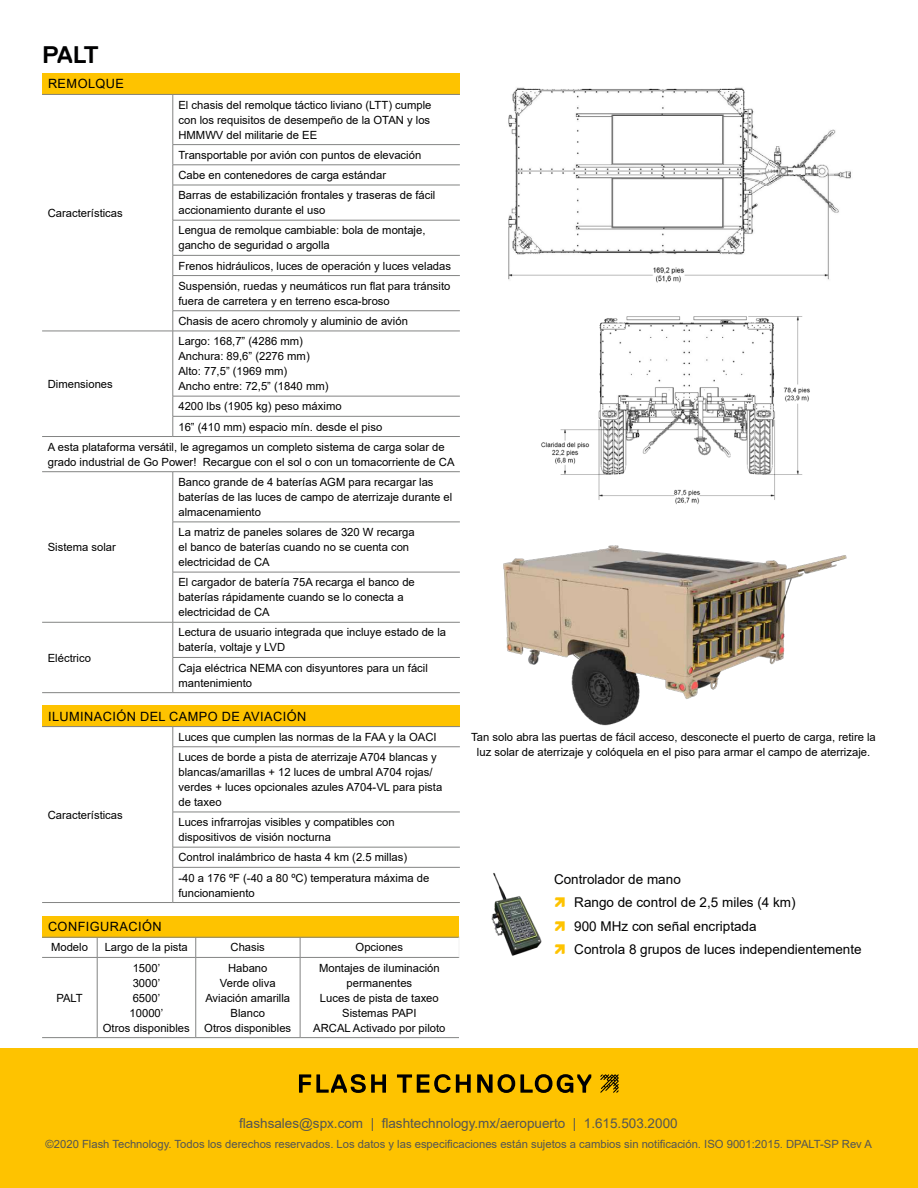
<style>
.page{position:relative;width:918px;height:1188px;background:#fff}
.page>*{position:absolute;margin:0;border:0;box-sizing:border-box;transform-origin:0 0}
.t1{font:700 24px "Replica Std";color:#000001}
.t2{font:13.5px/23.2px "Arial";color:#000001}
.t3{font:13.5px "Arial";color:#545553}
.t4{font:12.75px "Arial";letter-spacing:.035em;color:#000001}
.t5{font:11.25px/15px "Arial";color:#000001}
.t6{font:11.25px "Arial";color:#545553}
.s1{font-family:"SPX";color:#fec300}
</style>
<div class="page">
<div style="left:0;top:1048px;width:918px;height:140px;background:#fec300"></div>
<div style="left:42px;top:73px;width:418px;height:21px;background:#fec300"></div>
<hr style="left:42px;top:94px;width:131px;height:1px;background:#838483">
<hr style="left:173px;top:94px;width:287px;height:1px;background:#838483">
<hr style="left:173px;top:144px;width:287px;height:1px;background:#838483">
<hr style="left:173px;top:165px;width:287px;height:1px;background:#838483">
<hr style="left:173px;top:185px;width:287px;height:1px;background:#838483">
<hr style="left:173px;top:220px;width:287px;height:1px;background:#838483">
<hr style="left:173px;top:255px;width:287px;height:1px;background:#838483">
<hr style="left:173px;top:275px;width:287px;height:1px;background:#838483">
<hr style="left:173px;top:310px;width:287px;height:1px;background:#838483">
<hr style="left:42px;top:331px;width:131px;height:1px;background:#838483">
<hr style="left:173px;top:331px;width:287px;height:1px;background:#838483">
<hr style="left:173px;top:396px;width:287px;height:1px;background:#838483">
<hr style="left:173px;top:416px;width:287px;height:1px;background:#838483">
<hr style="left:42px;top:436px;width:131px;height:1px;background:#838483">
<hr style="left:173px;top:436px;width:287px;height:1px;background:#838483">
<hr style="left:42px;top:471px;width:131px;height:1px;background:#838483">
<hr style="left:173px;top:471px;width:287px;height:1px;background:#838483">
<hr style="left:173px;top:522px;width:287px;height:1px;background:#838483">
<hr style="left:173px;top:572px;width:287px;height:1px;background:#838483">
<hr style="left:42px;top:622px;width:131px;height:1px;background:#838483">
<hr style="left:173px;top:622px;width:287px;height:1px;background:#838483">
<hr style="left:173px;top:657px;width:287px;height:1px;background:#838483">
<hr style="left:42px;top:692px;width:131px;height:1px;background:#838483">
<hr style="left:173px;top:692px;width:287px;height:1px;background:#838483">
<hr style="left:173px;top:95px;width:1px;height:49px;background:#838483">
<svg style="left:173px;top:145px;width:1px;height:40px"></svg>
<hr style="left:173px;top:185px;width:1px;height:35px;background:#838483">
<hr style="left:173px;top:220px;width:1px;height:35px;background:#838483">
<svg style="left:173px;top:256px;width:1px;height:19px"></svg>
<hr style="left:173px;top:276px;width:1px;height:35px;background:#838483">
<svg style="left:173px;top:311px;width:1px;height:20px"></svg>
<hr style="left:173px;top:331px;width:1px;height:65px;background:#838483">
<svg style="left:173px;top:396px;width:1px;height:40px"></svg>
<hr style="left:173px;top:472px;width:1px;height:50px;background:#838483">
<hr style="left:173px;top:522px;width:1px;height:50px;background:#838483">
<hr style="left:173px;top:572px;width:1px;height:50px;background:#838483">
<hr style="left:173px;top:622px;width:1px;height:35px;background:#838483">
<hr style="left:173px;top:658px;width:1px;height:34px;background:#838483">
<img style="left:508px;top:87px;width:343px;height:196px">
<img style="left:541px;top:316px;width:269px;height:189px">
<img style="left:503px;top:545px;width:344px;height:181px">
<div style="left:42px;top:705px;width:418px;height:22px;background:#fec300"></div>
<hr style="left:42px;top:726px;width:131px;height:1px;background:#838483">
<hr style="left:173px;top:726px;width:287px;height:1px;background:#838483">
<hr style="left:173px;top:747px;width:287px;height:1px;background:#838483">
<hr style="left:173px;top:812px;width:287px;height:1px;background:#838483">
<hr style="left:173px;top:847px;width:287px;height:1px;background:#838483">
<hr style="left:173px;top:867px;width:287px;height:1px;background:#838483">
<hr style="left:42px;top:902px;width:131px;height:1px;background:#838483">
<hr style="left:173px;top:902px;width:287px;height:1px;background:#838483">
<svg style="left:173px;top:727px;width:1px;height:20px"></svg>
<hr style="left:173px;top:747px;width:1px;height:65px;background:#838483">
<hr style="left:173px;top:812px;width:1px;height:35px;background:#838483">
<svg style="left:173px;top:847px;width:1px;height:20px"></svg>
<hr style="left:173px;top:868px;width:1px;height:34px;background:#838483">
<div style="left:42px;top:916px;width:417px;height:21px;background:#fec300"></div>
<hr style="left:42px;top:937px;width:55px;height:1px;background:#838483">
<hr style="left:97px;top:937px;width:99px;height:1px;background:#838483">
<hr style="left:196px;top:937px;width:104px;height:1px;background:#838483">
<hr style="left:300px;top:937px;width:159px;height:1px;background:#838483">
<hr style="left:42px;top:957px;width:55px;height:1px;background:#838483">
<hr style="left:97px;top:957px;width:99px;height:1px;background:#838483">
<hr style="left:196px;top:957px;width:104px;height:1px;background:#838483">
<hr style="left:300px;top:957px;width:159px;height:1px;background:#838483">
<hr style="left:42px;top:1037px;width:55px;height:1px;background:#838483">
<hr style="left:97px;top:1037px;width:99px;height:1px;background:#838483">
<hr style="left:196px;top:1037px;width:104px;height:1px;background:#838483">
<hr style="left:300px;top:1037px;width:159px;height:1px;background:#838483">
<svg style="left:97px;top:937px;width:1px;height:20px"></svg>
<svg style="left:195px;top:937px;width:1px;height:20px"></svg>
<svg style="left:300px;top:937px;width:1px;height:20px"></svg>
<hr style="left:97px;top:958px;width:1px;height:79px;background:#838483">
<hr style="left:195px;top:958px;width:1px;height:79px;background:#838483">
<hr style="left:300px;top:958px;width:1px;height:79px;background:#838483">
<img style="left:491px;top:873px;width:51px;height:83px">
<svg style="left:600px;top:1074px;width:19px;height:19px"></svg>
<svg style="left:299px;top:1074px;width:87px;height:19px"></svg>
<svg style="left:397px;top:1074px;width:74px;height:19px"></svg>
<svg style="left:477px;top:1074px;width:114px;height:19px"></svg>
<h1 class="t1" style="left:42px;top:41px;width:58px">PALT</h1>
<p class="t4" style="left:48px;top:75px;width:78px">REMOLQUE</p>
<p class="t5" style="left:48px;top:205px;width:77px">Características</p>
<p class="t5" style="left:178px;top:97px;width:255px;text-align:justify">El chasis del remolque táctico liviano (LTT) cumple con los requisitos de desempeño de la OTAN y los HMMWV del militarie de EE</p>
<p class="t5" style="left:178px;top:145px;width:258px;line-height:20.2px">Transportable por avión con puntos de elevación<br>Cabe en contenedores de carga estándar<br>Barras de estabilización frontales y traseras de fácil</p>
<p class="t5" style="left:178px;top:200px;width:249px;line-height:20.2px">accionamiento durante el uso<br>Lengua de remolque cambiable: bola de montaje,</p>
<p class="t5" style="left:178px;top:235px;width:274px;line-height:20.2px">gancho de seguridad o argolla<br>Frenos hidráulicos, luces de operación y luces veladas<br>Suspensión, ruedas y neumáticos run flat para tránsito</p>
<p class="t5" style="left:178px;top:291px;width:231px;line-height:20.2px">fuera de carretera y en terreno esca-broso<br>Chasis de acero chromoly y aluminio de avión</p>
<p class="t5" style="left:178px;top:334px;width:152px">Largo: 168,7” (4286 mm)<br>Anchura: 89,6” (2276 mm)<br>Alto: 77,5” (1969 mm)<br>Ancho entre: 72,5” (1840 mm)</p>
<p class="t5" style="left:178px;top:399px;width:165px">4200 lbs (1905 kg) peso máximo</p>
<p class="t5" style="left:178px;top:419px;width:205px">16” (410 mm) espacio mín. desde el piso</p>
<p class="t5" style="left:48px;top:439px;width:399px">A esta plataforma versátil, le agregamos un completo sistema de carga solar de</p>
<p class="t5" style="left:48px;top:454px;width:408px">grado industrial de Go Power! Recargue con el sol o con un tomacorriente de CA</p>
<p class="t5" style="left:48px;top:376px;width:67px">Dimensiones</p>
<p class="t5" style="left:48px;top:540px;width:70px">Sistema solar</p>
<p class="t5" style="left:48px;top:650px;width:45px">Eléctrico</p>
<p class="t5" style="left:178px;top:474px;width:275px">Banco grande de 4 baterías AGM para recargar las baterías de las luces de campo de aterrizaje durante el almacenamiento</p>
<p class="t5" style="left:178px;top:525px;width:238px">La matriz de paneles solares de 320 W recarga el banco de baterías cuando no se cuenta con electricidad de CA</p>
<p class="t5" style="left:178px;top:575px;width:238px">El cargador de batería 75A recarga el banco de baterías rápidamente cuando se lo conecta a electricidad de CA</p>
<p class="t5" style="left:178px;top:625px;width:269px">Lectura de usuario integrada que incluye estado de la batería, voltaje y LVD</p>
<p class="t5" style="left:178px;top:660px;width:251px">Caja eléctrica NEMA con disyuntores para un fácil mantenimiento</p>
<p class="t4" style="left:48px;top:707px;width:260px">ILUMINACIÓN DEL CAMPO DE AVIACIÓN</p>
<p class="t5" style="left:48px;top:807px;width:77px">Características</p>
<p class="t5" style="left:178px;top:727px;width:260px;line-height:20.2px">Luces que cumplen las normas de la FAA y la OACI<br>Luces de borde a pista de aterrizaje A704 blancas y</p>
<p class="t5" style="left:178px;top:764px;width:265px">blancas/amarillas + 12 luces de umbral A704 rojas/ verdes + luces opcionales azules A704-VL para pista de taxeo</p>
<p class="t5" style="left:178px;top:815px;width:218px">Luces infrarrojas visibles y compatibles con dispositivos de visión nocturna</p>
<p class="t5" style="left:178px;top:847px;width:252px;line-height:20.2px">Control inalámbrico de hasta 4 km (2.5 millas)<br>-40 a 176 ºF (-40 a 80 ºC) temperatura máxima de</p>
<p class="t5" style="left:178px;top:885px;width:78px">funcionamiento</p>
<p class="t4" style="left:48px;top:918px;width:115px">CONFIGURACIÓN</p>
<p class="t5" style="left:51px;top:940px;width:38px">Modelo</p>
<p class="t5" style="left:105px;top:940px;width:85px">Largo de la pista</p>
<p class="t5" style="left:231px;top:940px;width:36px">Chasis</p>
<p class="t5" style="left:356px;top:940px;width:49px">Opciones</p>
<p class="t5" style="left:56px;top:990px;width:28px">PALT</p>
<p class="t5" style="left:103px;top:960px;width:88px;text-align:center">1500’<br>3000’<br>6500’<br>10000’<br>Otros disponibles</p>
<p class="t5" style="left:204px;top:960px;width:88px;text-align:center">Habano<br>Verde oliva<br>Aviación amarilla<br>Blanco<br>Otros disponibles</p>
<p class="t5" style="left:313px;top:960px;width:134px;text-align:center">Montajes de iluminación permanentes<br>Luces de pista de taxeo<br>Sistemas PAPI<br>ARCAL Activado por piloto</p>
<p class="t5" style="left:471px;top:729px;width:406px;text-align:center">Tan solo abra las puertas de fácil acceso, desconecte el puerto de carga, retire la luz solar de aterrizaje y colóquela en el piso para armar el campo de aterrizaje.</p>
<p class="t2" style="left:554px;top:868px;width:309px">Controlador de mano<br><span class="s1">ì</span> Rango de control de 2,5 miles (4 km)<br><span class="s1">ì</span> 900 MHz con señal encriptada<br><span class="s1">ì</span> Controla 8 grupos de luces independientemente</p>
<p class="t3" style="left:239px;top:1114px;width:440px">flashsales@spx.com | flashtechnology.mx/aeropuerto | 1.615.503.2000</p>
<p class="t6" style="left:46px;top:1137px;width:828px">©2020 Flash Technology. Todos los derechos reservados. Los datos y las especificaciones están sujetos a cambios sin notificación. ISO 9001:2015. DPALT-SP Rev A</p>
</div>
